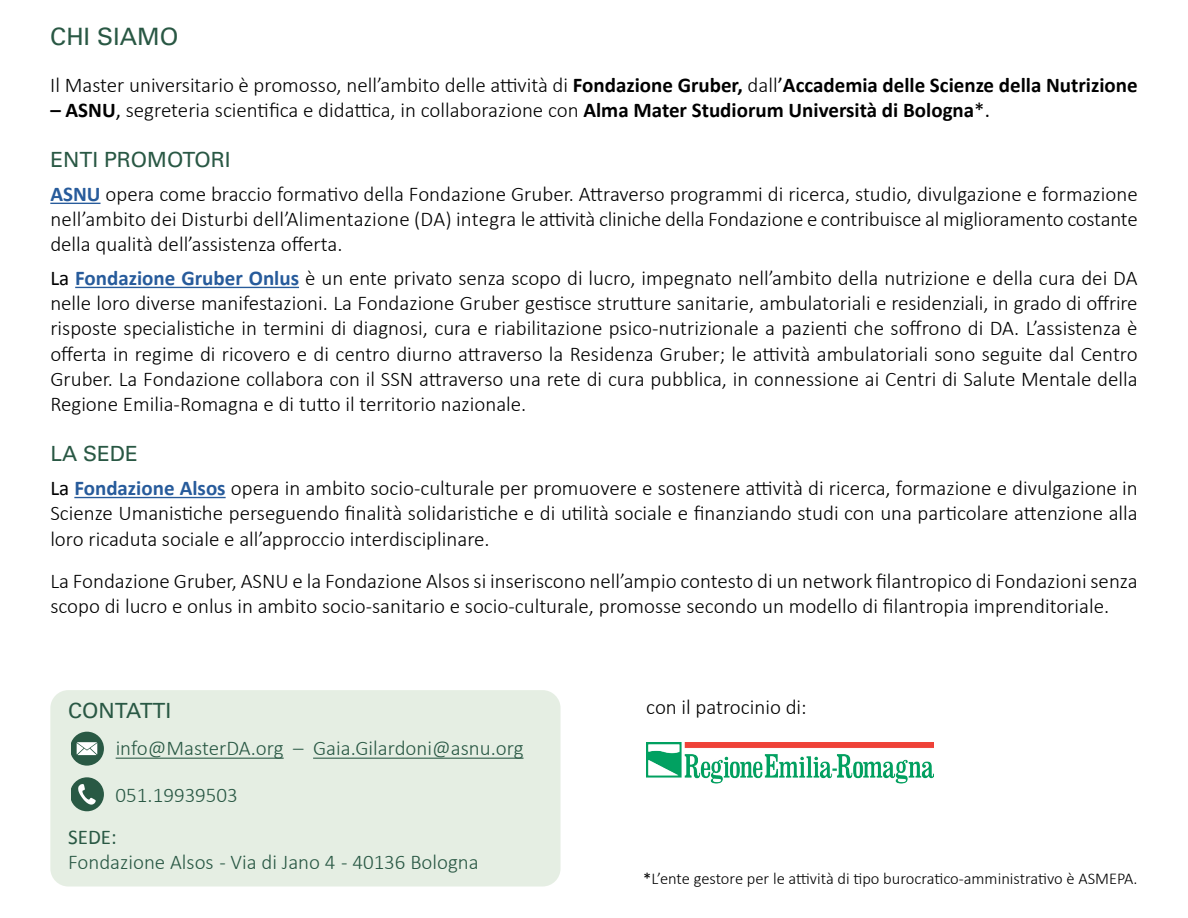
<style>
.page{position:relative;width:1188px;height:918px;background:#fff}
.page>*{position:absolute;margin:0;border:0;box-sizing:border-box;transform-origin:0 0}
.t1{font:24px "Univers";color:#295844}
.t2{font:300 21px/25.2px "Calibri";color:#000;text-align:justify}
.t3{font:300 21px "Calibri";color:#295844}
.t4{font:21px "Univers";color:#295844}
.t5{font:21px "Calibri";color:#295844}
.t6{font:300 16.5px "Calibri";color:#000}
.s1{font-weight:700}
.s2{font-weight:400}
.s3{font-weight:700;color:#275b9b}
</style>
<div class="page">
<hr style="left:50px;top:203px;width:51px;height:1px;background:#275b9b">
<hr style="left:75px;top:287px;width:224px;height:1px;background:#275b9b">
<hr style="left:74px;top:497px;width:152px;height:1px;background:#275b9b">
<div style="left:50px;top:690px;width:511px;height:197px;background:#e5eee3;border-radius:18px"></div>
<hr style="left:116px;top:758px;width:168px;height:1px;background:#295844">
<hr style="left:313px;top:758px;width:211px;height:1px;background:#295844">
<svg style="left:71px;top:732px;width:33px;height:34px"></svg>
<svg style="left:71px;top:777px;width:33px;height:34px"></svg>
<img style="left:646px;top:743px;width:287px;height:41px">
<p class="t1" style="left:50px;top:22px;width:130px">CHI SIAMO</p>
<p class="t2" style="left:50px;top:72px;width:1089px">Il Master universitario è promosso, nell’ambito delle attività di <span class="s1">Fondazione Gruber,</span> dall<span class="s2">’</span><span class="s1">Accademia delle Scienze della Nutrizione</span></p>
<p class="t2" style="left:50px;top:97px;width:941px"><span class="s1">– ASNU</span><span class="s2">,</span> segreteria scientifica e didattica, in collaborazione con <span class="s1">Alma Mater Studiorum Università di Bologna</span><span class="s2">*.</span></p>
<p class="t4" style="left:50px;top:147px;width:182px">ENTI PROMOTORI</p>
<p class="t2" style="left:50px;top:181px;width:1089px"><span class="s3">ASNU</span> opera come braccio formativo della Fondazione Gruber. Attraverso programmi di ricerca, studio, divulgazione e formazione nell’ambito dei Disturbi dell’Alimentazione (DA) integra le attività cliniche della Fondazione e contribuisce al miglioramento costante della qualità dell’assistenza offerta.</p>
<p class="t2" style="left:50px;top:265px;width:1089px"><span class="s2">La</span> <span class="s3">Fondazione Gruber Onlus</span> è un ente privato senza scopo di lucro, impegnato nell’ambito della nutrizione e della cura dei DA nelle loro diverse manifestazioni. La Fondazione Gruber gestisce strutture sanitarie, ambulatoriali e residenziali, in grado di offrire risposte specialistiche in termini di diagnosi, cura e riabilitazione psico-nutrizionale a pazienti che soffrono di DA. L’assistenza è offerta in regime di ricovero e di centro diurno attraverso la Residenza Gruber; le attività ambulatoriali sono seguite dal Centro Gruber. La Fondazione collabora con il SSN attraverso una rete di cura pubblica, in connessione ai Centri di Salute Mentale della Regione Emilia-Romagna e di tutto il territorio nazionale.</p>
<p class="t4" style="left:50px;top:441px;width:89px">LA SEDE</p>
<p class="t2" style="left:50px;top:475px;width:1089px"><span class="s2">La</span> <span class="s3">Fondazione Alsos</span> opera in ambito socio-culturale per promuovere e sostenere attività di ricerca, formazione e divulgazione in Scienze Umanistiche perseguendo finalità solidaristiche e di utilità sociale e finanziando studi con una particolare attenzione alla loro ricaduta sociale e all’approccio interdisciplinare.</p>
<p class="t2" style="left:50px;top:568px;width:1089px">La Fondazione Gruber, ASNU e la Fondazione Alsos si inseriscono nell’ampio contesto di un network filantropico di Fondazioni senza scopo di lucro e onlus in ambito socio-sanitario e socio-culturale, promosse secondo un modello di filantropia imprenditoriale.</p>
<p class="t4" style="left:68px;top:697px;width:105px">CONTATTI</p>
<p class="t3" style="left:116px;top:735px;width:409px">info@MasterDA.org – Gaia.Gilardoni@asnu.org</p>
<p class="t3" style="left:116px;top:782px;width:124px">051.19939503</p>
<p class="t5" style="left:68px;top:823px;width:50px">SEDE:</p>
<p class="t3" style="left:68px;top:849px;width:412px">Fondazione Alsos - Via di Jano 4 - 40136 Bologna</p>
<p class="t2" style="left:646px;top:695px;width:162px">con il patrocinio di:</p>
<p class="t6" style="left:643px;top:868px;width:496px"><span class="s2">*</span>L’ente gestore per le attività di tipo burocratico-amministrativo è ASMEPA.</p>
</div>
